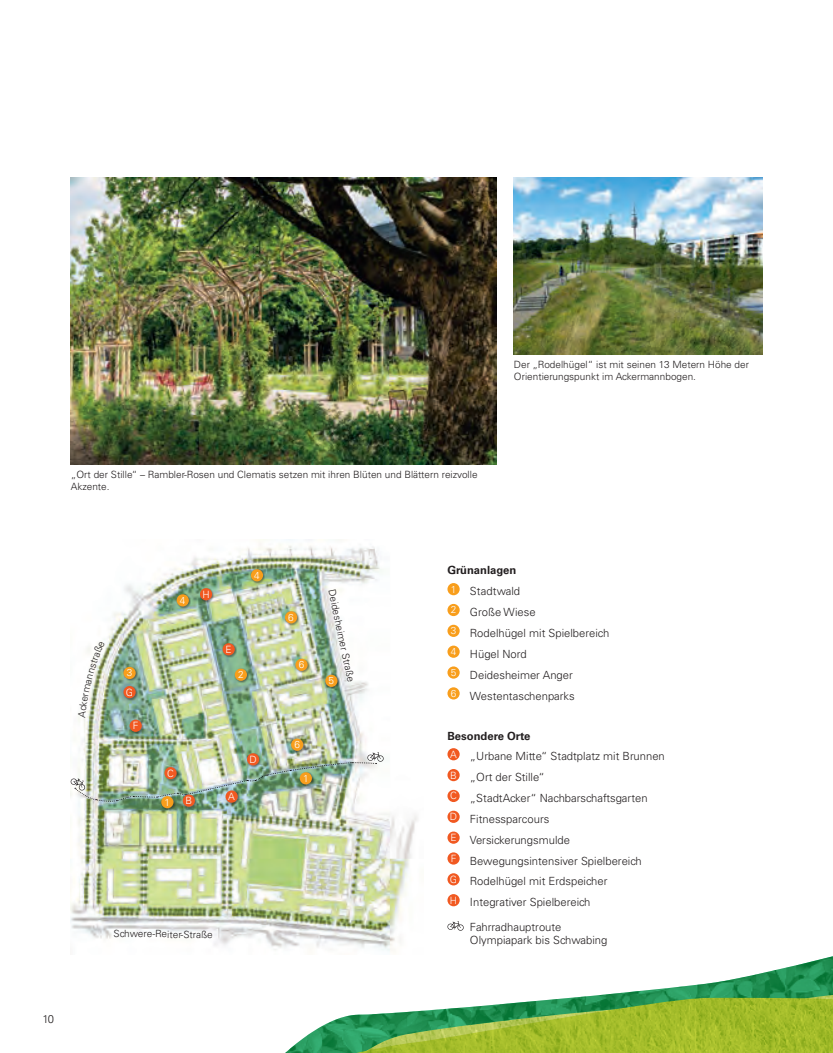
<style>
.page{position:relative;width:833px;height:1053px;background:#fff}
.page>*{position:absolute;margin:0;border:0;box-sizing:border-box;transform-origin:0 0}
.B_P_Copy_9_11{font:300 11.25px/13.8px "Univers LT Std";color:#231f20}
.B_H4_9_11{font:700 11.25px "Univers LT Std";color:#231f20}
.B_P_BU_8_9_5{font:300 10px/11.9px "Univers LT Std";color:#231f20}
.t1{font:300 10px "Univers LT Std";color:#fff}
</style>
<div class="page">
<div style="left:447px;top:583px;width:12px;height:12px;background:#f89e1c;border-radius:50%"></div>
<div style="left:447px;top:604px;width:12px;height:12px;background:#f89e1c;border-radius:50%"></div>
<div style="left:447px;top:624px;width:12px;height:13px;background:#f89e1c;border-radius:50%"></div>
<div style="left:447px;top:645px;width:12px;height:12px;background:#f89e1c;border-radius:50%"></div>
<div style="left:447px;top:666px;width:12px;height:12px;background:#f89e1c;border-radius:50%"></div>
<div style="left:447px;top:687px;width:12px;height:12px;background:#f89e1c;border-radius:50%"></div>
<div style="left:447px;top:748px;width:12px;height:12px;background:#f15921;border-radius:50%"></div>
<div style="left:447px;top:769px;width:12px;height:12px;background:#f15921;border-radius:50%"></div>
<div style="left:447px;top:789px;width:12px;height:13px;background:#f15921;border-radius:50%"></div>
<div style="left:447px;top:810px;width:12px;height:12px;background:#f15921;border-radius:50%"></div>
<div style="left:447px;top:831px;width:12px;height:12px;background:#f15921;border-radius:50%"></div>
<img style="left:71px;top:177px;width:425px;height:287px">
<img style="left:514px;top:177px;width:248px;height:177px">
<img style="left:71px;top:539px;width:347px;height:408px">
<img style="left:71px;top:751px;width:312px;height:50px">
<div style="left:123px;top:666px;width:15px;height:15px;background:#231f20;opacity:.5"></div>
<svg style="left:123px;top:666px;width:13px;height:13px"></svg>
<div style="left:176px;top:594px;width:15px;height:14px;background:#231f20;opacity:.5"></div>
<div style="left:177px;top:594px;width:12px;height:12px;background:#f89e1c;border-radius:50%"></div>
<div style="left:251px;top:569px;width:14px;height:14px;background:#231f20;opacity:.5"></div>
<div style="left:251px;top:569px;width:12px;height:12px;background:#f89e1c;border-radius:50%"></div>
<div style="left:285px;top:611px;width:14px;height:14px;background:#231f20;opacity:.5"></div>
<div style="left:285px;top:611px;width:12px;height:12px;background:#f89e1c;border-radius:50%"></div>
<div style="left:295px;top:658px;width:15px;height:15px;background:#231f20;opacity:.5"></div>
<div style="left:295px;top:658px;width:12px;height:13px;background:#f89e1c;border-radius:50%"></div>
<div style="left:325px;top:674px;width:14px;height:15px;background:#231f20;opacity:.5"></div>
<div style="left:325px;top:674px;width:12px;height:13px;background:#f89e1c;border-radius:50%"></div>
<div style="left:291px;top:738px;width:14px;height:14px;background:#231f20;opacity:.5"></div>
<div style="left:291px;top:738px;width:12px;height:12px;background:#f89e1c;border-radius:50%"></div>
<div style="left:235px;top:668px;width:14px;height:15px;background:#231f20;opacity:.5"></div>
<div style="left:235px;top:668px;width:12px;height:12px;background:#f89e1c;border-radius:50%"></div>
<div style="left:161px;top:796px;width:14px;height:14px;background:#231f20;opacity:.5"></div>
<div style="left:161px;top:796px;width:12px;height:12px;background:#f89e1c;border-radius:50%"></div>
<div style="left:299px;top:772px;width:15px;height:14px;background:#231f20;opacity:.5"></div>
<div style="left:300px;top:772px;width:12px;height:12px;background:#f89e1c;border-radius:50%"></div>
<div style="left:225px;top:790px;width:15px;height:14px;background:#231f20;opacity:.5"></div>
<div style="left:225px;top:790px;width:13px;height:12px;background:#f15921;border-radius:50%"></div>
<div style="left:183px;top:794px;width:14px;height:14px;background:#231f20;opacity:.5"></div>
<div style="left:183px;top:794px;width:12px;height:12px;background:#f15921;border-radius:50%"></div>
<div style="left:164px;top:766px;width:15px;height:15px;background:#231f20;opacity:.5"></div>
<div style="left:164px;top:767px;width:13px;height:12px;background:#f15921;border-radius:50%"></div>
<div style="left:129px;top:719px;width:15px;height:14px;background:#231f20;opacity:.5"></div>
<div style="left:130px;top:719px;width:12px;height:12px;background:#f15921;border-radius:50%"></div>
<div style="left:123px;top:686px;width:15px;height:14px;background:#231f20;opacity:.5"></div>
<div style="left:123px;top:686px;width:13px;height:12px;background:#f15921;border-radius:50%"></div>
<div style="left:222px;top:643px;width:15px;height:14px;background:#231f20;opacity:.5"></div>
<div style="left:223px;top:643px;width:12px;height:12px;background:#f15921;border-radius:50%"></div>
<div style="left:247px;top:753px;width:14px;height:14px;background:#231f20;opacity:.5"></div>
<div style="left:247px;top:753px;width:12px;height:12px;background:#f15921;border-radius:50%"></div>
<div style="left:200px;top:588px;width:14px;height:14px;background:#231f20;opacity:.5"></div>
<div style="left:200px;top:588px;width:12px;height:12px;background:#f15921;border-radius:50%"></div>
<svg style="left:274px;top:837px;width:186px;height:113px"></svg>
<svg style="left:350px;top:896px;width:110px;height:18px"></svg>
<svg style="left:322px;top:914px;width:142px;height:37px"></svg>
<img style="left:286px;top:956px;width:547px;height:96px">
<img style="left:351px;top:994px;width:482px;height:58px">
<svg style="left:78px;top:641px;width:27px;height:76px"></svg>
<p class="B_P_BU_8_9_5" style="left:514px;top:358px;width:236px">Der „Rodelhügel“ ist mit seinen 13 Metern Höhe der<br>Orientierungspunkt im Ackermannbogen.</p>
<p class="B_P_BU_8_9_5" style="left:71px;top:468px;width:408px">„Ort der Stille“ – Rambler-Rosen und Clematis setzen mit ihren Blüten und Blättern reizvolle<br>Akzente.</p>
<p class="B_P_Copy_9_11" style="left:43px;top:1011px;width:13px">10</p>
<p class="t1" style="left:127px;top:666px;width:7px">3</p>
<p class="t1" style="left:126px;top:686px;width:9px">G</p>
<p class="t1" style="left:133px;top:719px;width:7px">F</p>
<p class="t1" style="left:180px;top:594px;width:7px">4</p>
<p class="t1" style="left:202px;top:588px;width:9px">H</p>
<p class="t1" style="left:254px;top:569px;width:7px">4</p>
<p class="t1" style="left:226px;top:643px;width:8px">E</p>
<p class="t1" style="left:238px;top:668px;width:7px">2</p>
<p class="t1" style="left:167px;top:766px;width:8px">C</p>
<p class="t1" style="left:165px;top:796px;width:7px">1</p>
<p class="t1" style="left:185px;top:794px;width:8px">B</p>
<p class="t1" style="left:228px;top:790px;width:8px">A</p>
<p class="t1" style="left:249px;top:753px;width:9px">D</p>
<p class="t1" style="left:288px;top:611px;width:7px">6</p>
<p class="t1" style="left:299px;top:658px;width:7px">6</p>
<p class="B_P_BU_8_9_5" style="left:337px;top:588px;width:96px;rotate:78deg">Deidesheimer Straße</p>
<p class="t1" style="left:328px;top:674px;width:7px">5</p>
<p class="t1" style="left:294px;top:738px;width:7px">6</p>
<p class="t1" style="left:303px;top:772px;width:7px">1</p>
<p class="B_P_BU_8_9_5" style="left:114px;top:927px;width:101px;rotate:1deg">Schwere-Reiter-Straße</p>
<p class="B_H4_9_11" style="left:447px;top:564px;width:70px">Grünanlagen</p>
<p class="t1" style="left:451px;top:583px;width:7px">1</p>
<p class="B_P_Copy_9_11" style="left:470px;top:584px;width:52px">Stadtwald</p>
<p class="t1" style="left:451px;top:603px;width:7px">2</p>
<p class="B_P_Copy_9_11" style="left:470px;top:605px;width:67px">Große Wiese</p>
<p class="t1" style="left:451px;top:624px;width:7px">3</p>
<p class="B_P_Copy_9_11" style="left:470px;top:626px;width:141px">Rodelhügel mit Spielbereich</p>
<p class="t1" style="left:451px;top:645px;width:7px">4</p>
<p class="B_P_Copy_9_11" style="left:470px;top:647px;width:58px">Hügel Nord</p>
<p class="t1" style="left:451px;top:666px;width:7px">5</p>
<p class="B_P_Copy_9_11" style="left:470px;top:667px;width:104px">Deidesheimer Anger</p>
<p class="t1" style="left:451px;top:687px;width:7px">6</p>
<p class="B_P_Copy_9_11" style="left:470px;top:688px;width:106px">Westentaschenparks</p>
<p class="B_H4_9_11" style="left:447px;top:729px;width:84px">Besondere Orte</p>
<p class="t1" style="left:450px;top:748px;width:8px">A</p>
<p class="B_P_Copy_9_11" style="left:470px;top:749px;width:196px">„Urbane Mitte“ Stadtplatz mit Brunnen</p>
<p class="t1" style="left:450px;top:768px;width:8px">B</p>
<p class="B_P_Copy_9_11" style="left:470px;top:770px;width:76px">„Ort der Stille“</p>
<p class="t1" style="left:450px;top:789px;width:8px">C</p>
<p class="B_P_Copy_9_11" style="left:470px;top:791px;width:179px">„StadtAcker“ Nachbarschaftsgarten</p>
<p class="t1" style="left:450px;top:810px;width:9px">D</p>
<p class="B_P_Copy_9_11" style="left:470px;top:812px;width:81px">Fitnessparcours</p>
<p class="t1" style="left:450px;top:831px;width:8px">E</p>
<p class="B_P_Copy_9_11" style="left:470px;top:832px;width:101px">Versickerungsmulde</p>
<p class="t1" style="left:451px;top:852px;width:7px">F</p>
<p class="B_P_Copy_9_11" style="left:470px;top:853px;width:173px">Bewegungsintensiver Spielbereich</p>
<p class="t1" style="left:450px;top:873px;width:9px">G</p>
<p class="B_P_Copy_9_11" style="left:470px;top:874px;width:139px">Rodelhügel mit Erdspeicher</p>
<p class="t1" style="left:450px;top:893px;width:9px">H</p>
<p class="B_P_Copy_9_11" style="left:470px;top:895px;width:122px">Integrativer Spielbereich</p>
<p class="B_P_Copy_9_11" style="left:470px;top:919px;width:139px">Fahrradhauptroute<br>Olympiapark bis Schwabing</p>
</div>
